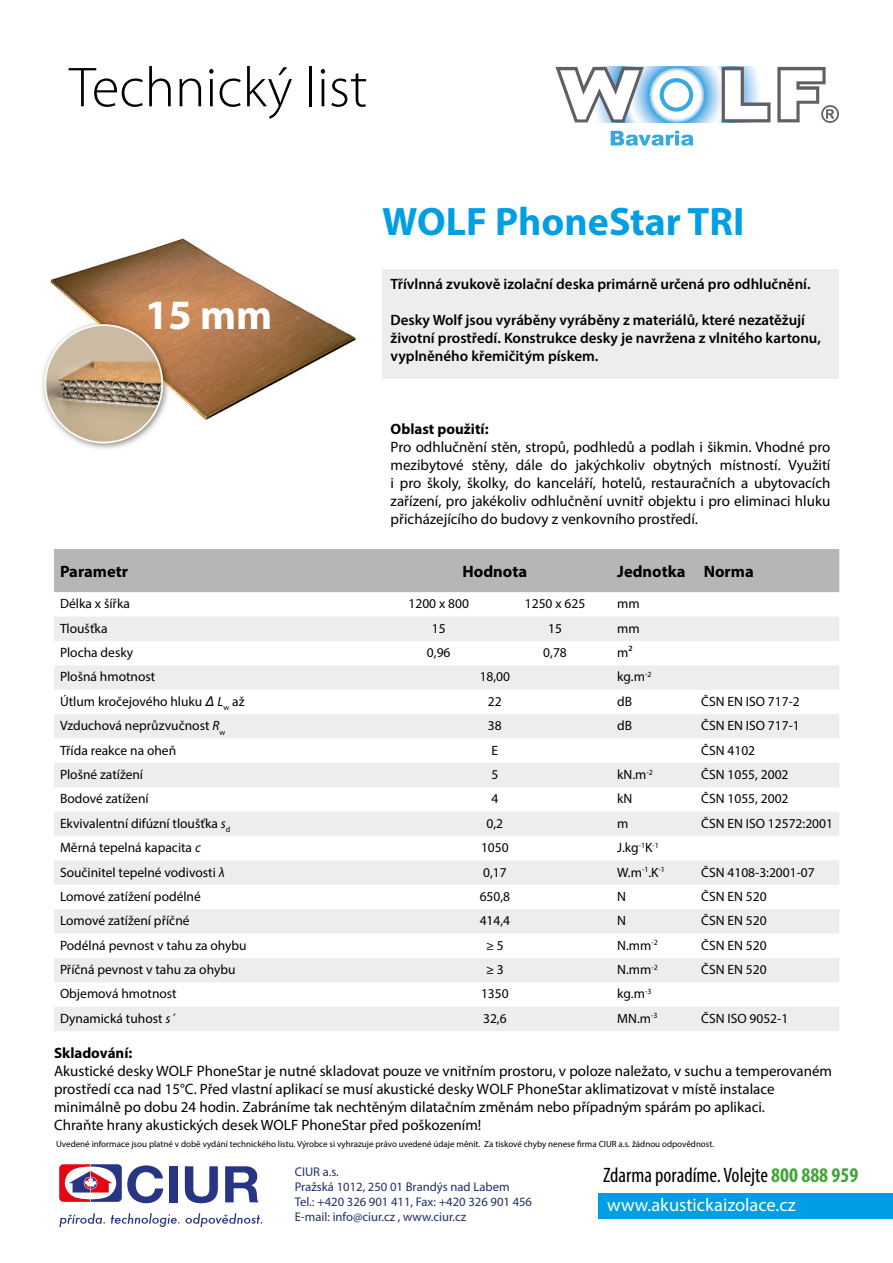
<style>
.page{position:relative;width:893px;height:1263px;background:#fff}
.page>*{position:absolute;margin:0;border:0;box-sizing:border-box;transform-origin:0 0}
.t1{font:300 56.7px "Myriad Pro";color:#000}
.t2{font:700 42px "Myriad Pro";color:#fff}
.t3{font:700 39.9px "Myriad Pro";color:#009fe3}
.t4{font:condensed 21px "Myriad Pro";color:#000}
.t5{font:18.45px "Myriad Pro";color:#fff}
.Styl_odstavce2{font:700 16.5px "Myriad Pro";color:#000}
.t6{font:15px/18px "Myriad Pro";color:#000}
.t7{font:600 15px/18px "Myriad Pro";color:#000}
.t8{font:700 15px "Myriad Pro";color:#000}
.Styl_odstavce2-2{font:13.5px "Myriad Pro";color:#000}
.t9{font:12.6px "Myriad Pro";color:#232e6a}
.t10{font:9px "Myriad Pro";color:#000}
.s1{font-family:"Arial";font-style:italic}
.s2{font-style:italic}
.s3{font-weight:700;color:#3fa535}
</style>
<div class="page">
<svg style="left:611px;top:131px;width:82px;height:15px"></svg>
<svg style="left:555px;top:67px;width:284px;height:56px"></svg>
<img style="left:42px;top:238px;width:314px;height:211px">
<div style="left:54px;top:549px;width:785px;height:43px;background:#b7b6b6"></div>
<svg style="left:54px;top:617px;width:785px;height:414px;fill:#ededed"></svg>
<svg style="left:59px;top:1164px;width:104px;height:39px"></svg>
<div style="left:169px;top:1166px;width:9px;height:36px;background:#283585"></div>
<svg style="left:185px;top:1166px;width:33px;height:37px"></svg>
<svg style="left:225px;top:1166px;width:33px;height:36px"></svg>
<svg style="left:59px;top:1213px;width:46px;height:14px"></svg>
<svg style="left:111px;top:1213px;width:68px;height:14px"></svg>
<svg style="left:186px;top:1213px;width:76px;height:14px"></svg>
<div style="left:598px;top:1193px;width:295px;height:26px;background:#009fe3"></div>
<div style="left:382px;top:269px;width:457px;height:109px;background:#ededed"></div>
<p class="t1" style="left:69px;top:56px;width:300px">Technický list</p>
<p class="t2" style="left:145px;top:287px;width:129px">15 mm</p>
<p class="t3" style="left:382px;top:195px;width:364px">WOLF PhoneStar TRI</p>
<p class="t7" style="left:391px;top:274px;width:422px">Třívlnná zvukově izolační deska primárně určená pro odhlučnění.</p>
<p class="t7" style="left:391px;top:310px;width:432px">Desky Wolf jsou vyráběny vyráběny z materiálů, které nezatěžují životní prostředí. Konstrukce desky je navržena z vlnitého kartonu, vyplněného křemičitým pískem.</p>
<p class="t8" style="left:391px;top:419px;width:99px">Oblast použití:</p>
<p class="t6" style="left:391px;top:438px;width:441px;text-align:justify">Pro odhlučnění stěn, stropů, podhledů a podlah i šikmin. Vhodné pro mezibytové stěny, dále do jakýchkoliv obytných místností. Využití i pro školy, školky, do kanceláří, hotelů, restauračních a ubytovacích zařízení, pro jakékoliv odhlučnění uvnitř objektu i pro eliminaci hluku přicházejícího do budovy z venkovního prostředí.</p>
<p class="Styl_odstavce2" style="left:60px;top:560px;width:70px">Parametr</p>
<p class="Styl_odstavce2" style="left:463px;top:560px;width:66px">Hodnota</p>
<p class="Styl_odstavce2" style="left:617px;top:560px;width:70px">Jednotka</p>
<p class="Styl_odstavce2" style="left:704px;top:560px;width:52px">Norma</p>
<p class="Styl_odstavce2-2" style="left:60px;top:595px;width:72px">Délka x šířka</p>
<p class="Styl_odstavce2-2" style="left:408px;top:595px;width:62px">1200 x 800</p>
<p class="Styl_odstavce2-2" style="left:525px;top:595px;width:62px">1250 x 625</p>
<p class="Styl_odstavce2-2" style="left:617px;top:595px;width:24px">mm</p>
<p class="Styl_odstavce2-2" style="left:60px;top:620px;width:49px">Tloušťka</p>
<p class="Styl_odstavce2-2" style="left:432px;top:620px;width:15px">15</p>
<p class="Styl_odstavce2-2" style="left:548px;top:620px;width:15px">15</p>
<p class="Styl_odstavce2-2" style="left:617px;top:620px;width:24px">mm</p>
<p class="Styl_odstavce2-2" style="left:60px;top:644px;width:75px">Plocha desky</p>
<p class="Styl_odstavce2-2" style="left:427px;top:644px;width:25px">0,96</p>
<p class="Styl_odstavce2-2" style="left:543px;top:644px;width:25px">0,78</p>
<p class="Styl_odstavce2-2" style="left:617px;top:644px;width:17px">m2</p>
<p class="Styl_odstavce2-2" style="left:60px;top:669px;width:97px">Plošná hmotnost</p>
<p class="Styl_odstavce2-2" style="left:480px;top:669px;width:32px">18,00</p>
<p class="Styl_odstavce2-2" style="left:617px;top:669px;width:36px">kg.m<sup>-2</sup></p>
<p class="Styl_odstavce2-2" style="left:60px;top:693px;width:186px">Útlum kročejového hluku <span class="s1">Δ</span> <span class="s2">L</span><sub>w</sub> až</p>
<p class="Styl_odstavce2-2" style="left:488px;top:693px;width:15px">22</p>
<p class="Styl_odstavce2-2" style="left:617px;top:693px;width:16px">dB</p>
<p class="Styl_odstavce2-2" style="left:701px;top:693px;width:100px">ČSN EN ISO 717-2</p>
<p class="Styl_odstavce2-2" style="left:60px;top:717px;width:167px">Vzduchová neprůzvučnost <span class="s2">R</span><sub>w</sub></p>
<p class="Styl_odstavce2-2" style="left:488px;top:717px;width:15px">38</p>
<p class="Styl_odstavce2-2" style="left:617px;top:717px;width:16px">dB</p>
<p class="Styl_odstavce2-2" style="left:701px;top:717px;width:100px">ČSN EN ISO 717-1</p>
<p class="Styl_odstavce2-2" style="left:60px;top:742px;width:118px">Třída reakce na oheň</p>
<p class="Styl_odstavce2-2" style="left:492px;top:742px;width:8px">E</p>
<p class="Styl_odstavce2-2" style="left:701px;top:742px;width:55px">ČSN 4102</p>
<p class="Styl_odstavce2-2" style="left:60px;top:766px;width:85px">Plošné zatížení</p>
<p class="Styl_odstavce2-2" style="left:491px;top:766px;width:8px">5</p>
<p class="Styl_odstavce2-2" style="left:617px;top:766px;width:37px">kN.m<sup>-2</sup></p>
<p class="Styl_odstavce2-2" style="left:701px;top:766px;width:89px">ČSN 1055, 2002</p>
<p class="Styl_odstavce2-2" style="left:60px;top:790px;width:90px">Bodové zatížení</p>
<p class="Styl_odstavce2-2" style="left:491px;top:790px;width:8px">4</p>
<p class="Styl_odstavce2-2" style="left:617px;top:790px;width:17px">kN</p>
<p class="Styl_odstavce2-2" style="left:701px;top:790px;width:89px">ČSN 1055, 2002</p>
<p class="Styl_odstavce2-2" style="left:60px;top:815px;width:172px">Ekvivalentní difúzní tloušťka <span class="s2">s</span><sub>d</sub></p>
<p class="Styl_odstavce2-2" style="left:487px;top:815px;width:18px">0,2</p>
<p class="Styl_odstavce2-2" style="left:617px;top:815px;width:13px">m</p>
<p class="Styl_odstavce2-2" style="left:701px;top:815px;width:133px">ČSN EN ISO 12572:2001</p>
<p class="Styl_odstavce2-2" style="left:60px;top:839px;width:142px">Měrná tepelná kapacita <span class="s2">c</span></p>
<p class="Styl_odstavce2-2" style="left:481px;top:839px;width:29px">1050</p>
<p class="Styl_odstavce2-2" style="left:617px;top:839px;width:43px">J.kg<sup>-1</sup>K<sup>-1</sup></p>
<p class="Styl_odstavce2-2" style="left:60px;top:864px;width:166px">Součinitel tepelné vodivosti <span class="s2">λ</span></p>
<p class="Styl_odstavce2-2" style="left:483px;top:864px;width:25px">0,17</p>
<p class="Styl_odstavce2-2" style="left:617px;top:864px;width:49px">W.m<sup>-1</sup>.K<sup>-1</sup></p>
<p class="Styl_odstavce2-2" style="left:701px;top:864px;width:115px">ČSN 4108-3:2001-07</p>
<p class="Styl_odstavce2-2" style="left:60px;top:888px;width:142px">Lomové zatížení podélné</p>
<p class="Styl_odstavce2-2" style="left:480px;top:888px;width:32px">650,8</p>
<p class="Styl_odstavce2-2" style="left:617px;top:888px;width:10px">N</p>
<p class="Styl_odstavce2-2" style="left:701px;top:888px;width:67px">ČSN EN 520</p>
<p class="Styl_odstavce2-2" style="left:60px;top:912px;width:131px">Lomové zatížení příčné</p>
<p class="Styl_odstavce2-2" style="left:480px;top:912px;width:32px">414,4</p>
<p class="Styl_odstavce2-2" style="left:617px;top:912px;width:10px">N</p>
<p class="Styl_odstavce2-2" style="left:701px;top:912px;width:67px">ČSN EN 520</p>
<p class="Styl_odstavce2-2" style="left:60px;top:937px;width:188px">Podélná pevnost v tahu za ohybu</p>
<p class="Styl_odstavce2-2" style="left:486px;top:937px;width:19px">≥ 5</p>
<p class="Styl_odstavce2-2" style="left:617px;top:937px;width:42px">N.mm<sup>-2</sup></p>
<p class="Styl_odstavce2-2" style="left:701px;top:937px;width:67px">ČSN EN 520</p>
<p class="Styl_odstavce2-2" style="left:60px;top:961px;width:177px">Příčná pevnost v tahu za ohybu</p>
<p class="Styl_odstavce2-2" style="left:486px;top:961px;width:19px">≥ 3</p>
<p class="Styl_odstavce2-2" style="left:617px;top:961px;width:42px">N.mm<sup>-2</sup></p>
<p class="Styl_odstavce2-2" style="left:701px;top:961px;width:67px">ČSN EN 520</p>
<p class="Styl_odstavce2-2" style="left:60px;top:986px;width:118px">Objemová hmotnost</p>
<p class="Styl_odstavce2-2" style="left:481px;top:986px;width:29px">1350</p>
<p class="Styl_odstavce2-2" style="left:617px;top:986px;width:36px">kg.m<sup>-3</sup></p>
<p class="Styl_odstavce2-2" style="left:60px;top:1010px;width:117px">Dynamická tuhost <span class="s2">s´</span></p>
<p class="Styl_odstavce2-2" style="left:483px;top:1010px;width:25px">32,6</p>
<p class="Styl_odstavce2-2" style="left:617px;top:1010px;width:42px">MN.m<sup>-3</sup></p>
<p class="Styl_odstavce2-2" style="left:701px;top:1010px;width:89px">ČSN ISO 9052-1</p>
<p class="t8" style="left:54px;top:1043px;width:80px">Skladování:</p>
<p class="t6" style="left:54px;top:1062px;width:780px">Akustické desky WOLF PhoneStar je nutné skladovat pouze ve vnitřním prostoru, v poloze naležato, v suchu a temperovaném prostředí cca nad 15°C. Před vlastní aplikací se musí akustické desky WOLF PhoneStar aklimatizovat v místě instalace minimálně po dobu 24 hodin. Zabráníme tak nechtěným dilatačním změnám nebo případným spárám po aplikaci.</p>
<p class="t6" style="left:54px;top:1116px;width:429px">Chraňte hrany akustických desek WOLF PhoneStar před poškozením!</p>
<p class="t9" style="left:295px;top:1164px;width:46px">CIUR a.s.</p>
<p class="t9" style="left:295px;top:1179px;width:216px">Pražská 1012, 250 01 Brandýs nad Labem</p>
<p class="t9" style="left:295px;top:1194px;width:239px">Tel.: +420 326 901 411, Fax: +420 326 901 456</p>
<p class="t9" style="left:295px;top:1209px;width:173px">E-mail: info@ciur.cz , www.ciur.cz</p>
<p class="t10" style="left:56px;top:1138px;width:660px">Uvedené informace jsou platné v době vydání technického listu. Výrobce si vyhrazuje právo uvedené údaje měnit. Za tiskové chyby nenese firma CIUR a.s. žádnou odpovědnost.</p>
<p class="t4" style="left:603px;top:1162px;width:257px">Zdarma poradíme. Volejte <span class="s3">800 888 959</span></p>
<p class="t5" style="left:607px;top:1194px;width:190px">www.akustickaizolace.cz</p>
</div>
